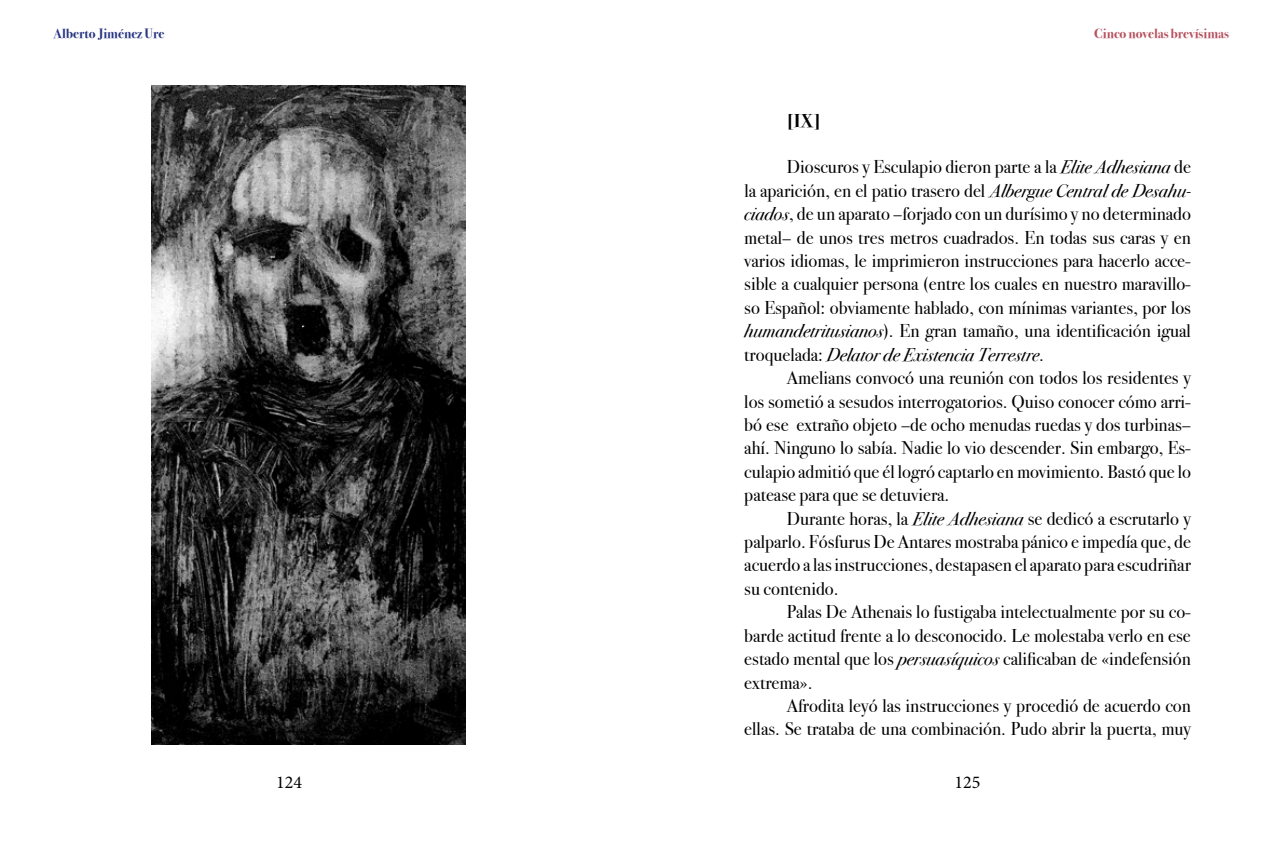
<style>
.page{position:relative;width:1276px;height:851px;background:#fff}
.page>*{position:absolute;margin:0;border:0;box-sizing:border-box;transform-origin:0 0}
.t1{font:18.6px/23.4px "Bodoni Svty Two ITCTT";color:#000;text-align:justify}
.t2{font:700 18.6px "Bodoni Svty Two ITCTT";color:#000}
.t3{font:18px "Minion Pro";color:#000}
.t4{font:700 13.5px "Bodoni Svty Two ITCTT";color:#b6505e}
.t5{font:700 13.5px "Bodoni Svty Two ITCTT";color:#283583}
.s1{font-style:italic}
</style>
<div class="page">
<img style="left:151px;top:85px;width:315px;height:659px">
<p class="t5" style="left:53px;top:22px;width:113px">Alberto Jiménez Ure</p>
<p class="t4" style="left:1094px;top:22px;width:136px">Cinco novelas brevísimas</p>
<p class="t2" style="left:787px;top:105px;width:35px">[IX]</p>
<p class="t1" style="left:744px;top:153px;width:448px;text-indent:43px">Dioscuros y Esculapio dieron parte a la <span class="s1">Elite Adhesiana</span> de la aparición, en el patio trasero del <span class="s1">Albergue Central de Desahu&shy;ciados</span>, de un aparato –forjado con un durísimo y no determinado metal– de unos tres metros cuadrados. En todas sus caras y en varios idiomas, le imprimieron instrucciones para hacerlo acce&shy;sible a cualquier persona (entre los cuales en nuestro maravillo&shy;so Español: obviamente hablado, con mínimas variantes, por los <span class="s1">humandetritusianos</span>). En gran tamaño, una identificación igual troquelada: <span class="s1">Delator de Existencia Terrestre</span>.</p>
<p class="t1" style="left:744px;top:364px;width:448px;text-indent:43px">Amelians convocó una reunión con todos los residentes y los sometió a sesudos interrogatorios. Quiso conocer cómo arri&shy;bó ese extraño objeto –de ocho menudas ruedas y dos turbinas– ahí. Ninguno lo sabía. Nadie lo vio descender. Sin embargo, Es&shy;culapio admitió que él logró captarlo en movimiento. Bastó que lo patease para que se detuviera.</p>
<p class="t1" style="left:744px;top:504px;width:448px;text-indent:43px">Durante horas, la <span class="s1">Elite Adhesiana</span> se dedicó a escrutarlo y palparlo. Fósfurus De Antares mostraba pánico e impedía que, de acuerdo a las instrucciones, destapasen el aparato para escudriñar su contenido.</p>
<p class="t1" style="left:744px;top:598px;width:448px;text-indent:42px">Palas De Athenais lo fustigaba intelectualmente por su co&shy;barde actitud frente a lo desconocido. Le molestaba verlo en ese estado mental que los <span class="s1">persuasíquicos</span> calificaban de «indefensión extrema».</p>
<p class="t1" style="left:744px;top:691px;width:448px;text-align:right">Afrodita leyó las instrucciones y procedió de acuerdo con<br>ellas. Se trataba de una combinación. Pudo abrir la puerta, muy</p>
<p class="t3" style="left:276px;top:769px;width:27px">124</p>
<p class="t3" style="left:954px;top:769px;width:27px">125</p>
</div>
